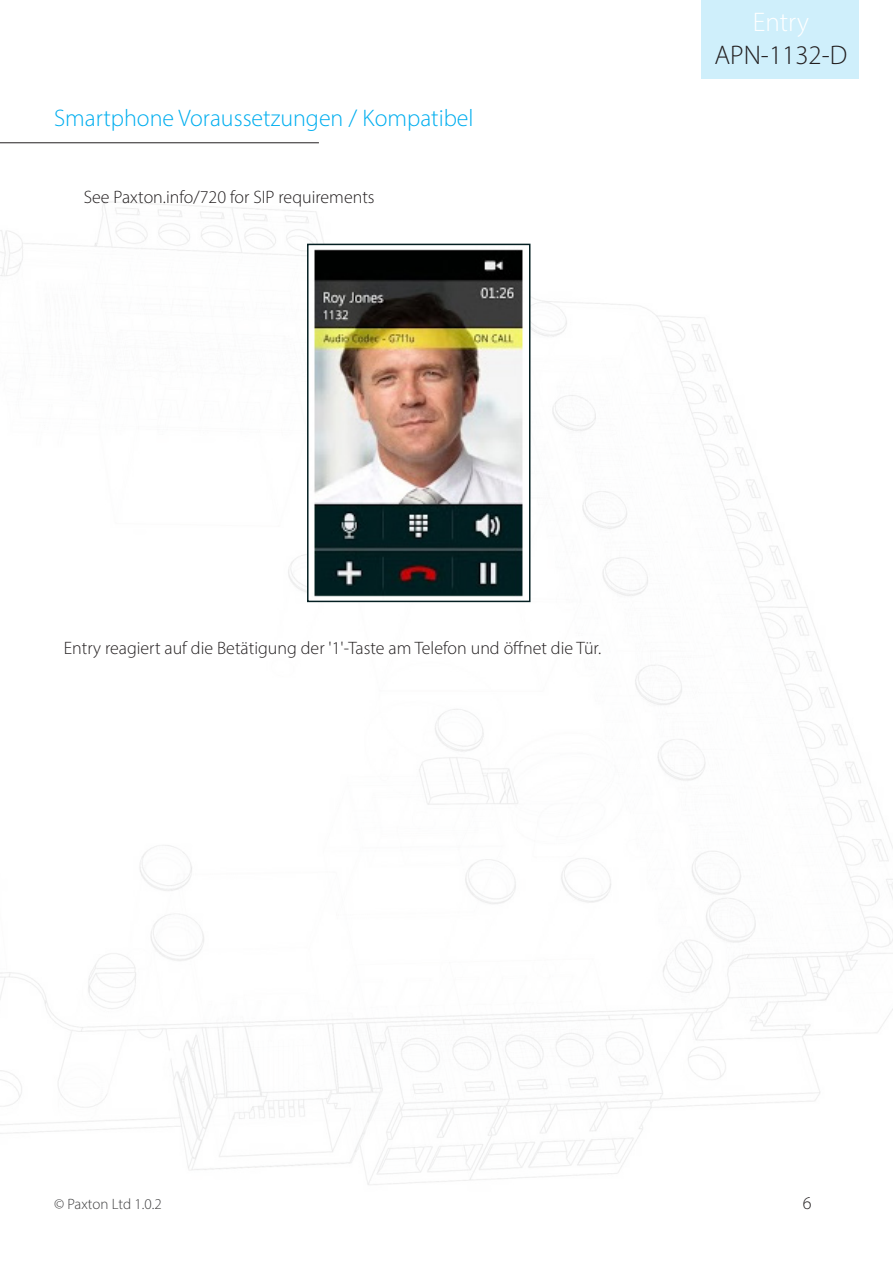
<style>
.page{position:relative;width:893px;height:1263px;background:#fff}
.page>*{position:absolute;margin:0;border:0;box-sizing:border-box;transform-origin:0 0}
.t1{font:300 27px "Myriad Pro";color:#231f20}
.t2{font:300 27px "Myriad Pro";color:#fff}
.Section_title_-_White{font:300 24px "Myriad Pro";color:#00aeef}
.Text_-_12pt{font:300 18px "Myriad Pro";color:#231f20}
.t3{font:300 15px "Myriad Pro";letter-spacing:-.005em;color:#3e3e3f}
</style>
<div class="page">
<div style="left:702px;top:0;width:157px;height:79px;background:#cfeffb"></div>
<img style="left:310px;top:249px;width:214px;height:350px">
<div style="left:307px;top:244px;width:223px;height:358px;border:2px solid #041f22"></div>
<hr style="left:0;top:143px;width:319px;height:1px;background:#231f20">
<p class="Section_title_-_White" style="left:54px;top:104px;width:421px">Smartphone Voraussetzungen / Kompatibel</p>
<p class="Text_-_12pt" style="left:84px;top:186px;width:292px">See Paxton.info/720 for SIP requirements</p>
<h1 class="t2" style="left:753px;top:6px;width:58px">Entry</h1>
<h1 class="t1" style="left:714px;top:39px;width:134px">APN-1132-D</h1>
<p class="Text_-_12pt" style="left:64px;top:637px;width:539px">Entry reagiert auf die Betätigung der '1'-Taste am Telefon und öffnet die Tür.</p>
<p class="t3" style="left:54px;top:1195px;width:109px">© Paxton Ltd 1.0.2</p>
<p class="Text_-_12pt" style="left:803px;top:1192px;width:10px">6</p>
</div>
